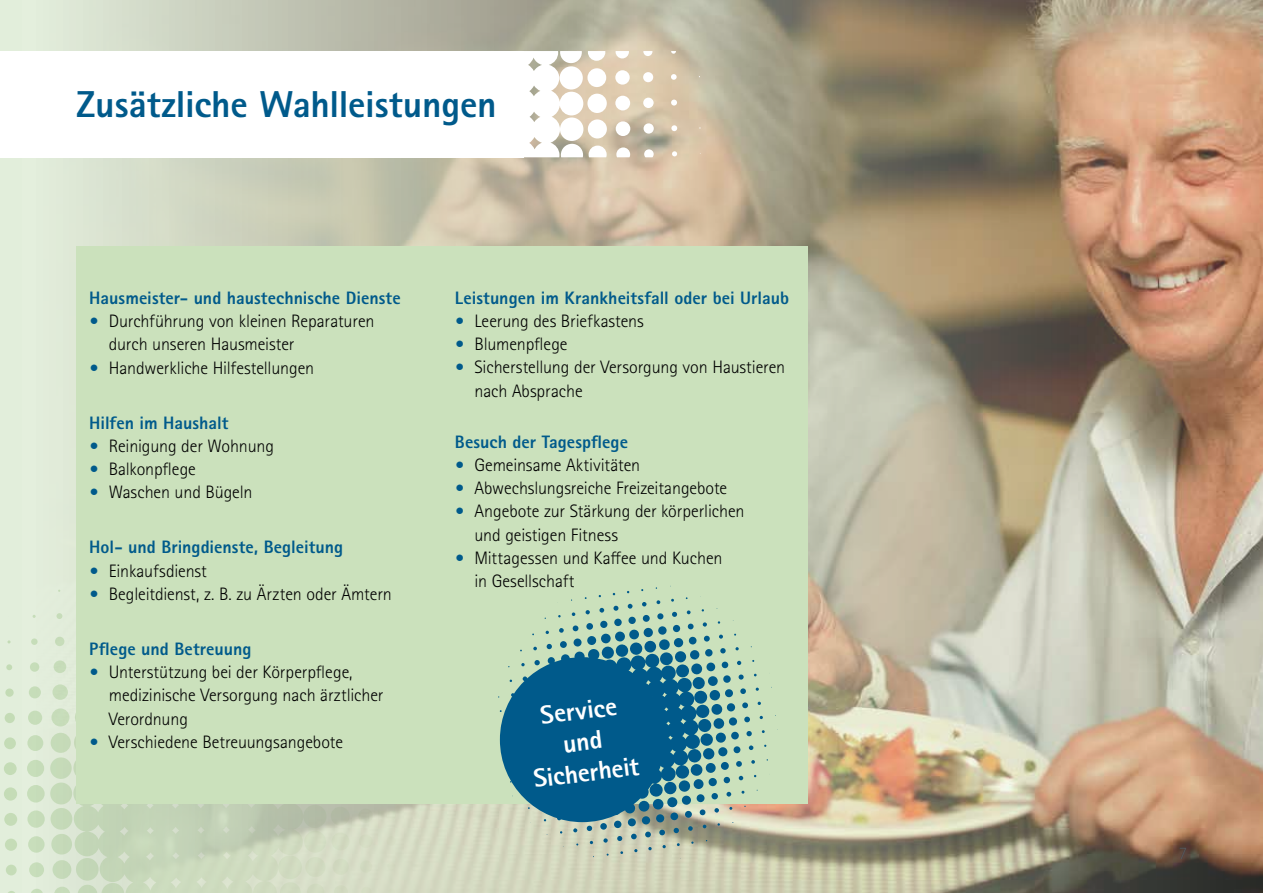
<style>
.page{position:relative;width:1263px;height:893px;background:#fff}
.page>*{position:absolute;margin:0;border:0;box-sizing:border-box;transform-origin:0 0}
.t1{font:800 37.5px "Rotis Sans Serif Std";letter-spacing:-.005em;color:#005a8b}
.t2{font:800 25.8px/31px "Rotis Sans Serif Std";color:#fff;text-align:center}
.t3{font:300 18px/23.2px "Rotis Sans Serif Std";letter-spacing:-.005em;color:#000}
.t4{font:800 18px "Rotis Sans Serif Std";color:#005a8b}
.t5{font:18px "Rotis Sans Serif Std";color:#58595b}
.s1{font-weight:800;color:#005a8b}
</style>
<div class="page">
<svg style="left:0;top:562px;width:16px;height:331px;background:#ddebd4"></svg>
<img style="left:16px;top:0;width:1247px;height:893px">
<div style="left:0;top:51px;width:523px;height:106px;background:#fff"></div>
<svg style="left:523px;top:51px;width:178px;height:106px"></svg>
<div style="left:77px;top:247px;width:731px;height:557px;background:#cbe1bc"></div>
<svg style="left:498px;top:586px;width:280px;height:273px"></svg>
<div style="left:500px;top:657px;width:165px;height:165px;background:#005a8b;border-radius:50%"></div>
<h1 class="t1" style="left:77px;top:80px;width:422px">Zusätzliche Wahlleistungen</h1>
<p class="t4" style="left:89px;top:286px;width:313px">Hausmeister- und haustechnische Dienste</p>
<p class="t3" style="left:109px;top:310px;width:267px;text-indent:-19px"><span class="s1">•</span> Durchführung von kleinen Reparaturen durch unseren Hausmeister</p>
<p class="t3" style="left:89px;top:356px;width:226px"><span class="s1">•</span> Handwerkliche Hilfestellungen</p>
<p class="t4" style="left:89px;top:411px;width:141px">Hilfen im Haushalt</p>
<p class="t3" style="left:89px;top:434px;width:186px"><span class="s1">•</span> Reinigung der Wohnung</p>
<p class="t3" style="left:89px;top:458px;width:108px"><span class="s1">•</span> Balkonpflege</p>
<p class="t3" style="left:89px;top:481px;width:165px"><span class="s1">•</span> Waschen und Bügeln</p>
<p class="t4" style="left:89px;top:536px;width:255px">Hol- und Bringdienste, Begleitung</p>
<p class="t3" style="left:89px;top:559px;width:119px"><span class="s1">•</span> Einkaufsdienst</p>
<p class="t3" style="left:89px;top:582px;width:304px"><span class="s1">•</span> Begleitdienst, z. B. zu Ärzten oder Ämtern</p>
<p class="t4" style="left:89px;top:637px;width:164px">Pflege und Betreuung</p>
<p class="t3" style="left:109px;top:661px;width:276px;text-indent:-19px"><span class="s1">•</span> Unterstützung bei der Körperpflege, medizinische Versorgung nach ärztlicher<br>Verordnung</p>
<p class="t3" style="left:89px;top:730px;width:255px"><span class="s1">•</span> Verschiedene Betreuungsangebote</p>
<p class="t4" style="left:455px;top:286px;width:336px">Leistungen im Krankheitsfall oder bei Urlaub</p>
<p class="t3" style="left:455px;top:310px;width:190px"><span class="s1">•</span> Leerung des Briefkastens</p>
<p class="t3" style="left:455px;top:333px;width:114px"><span class="s1">•</span> Blumenpflege</p>
<p class="t3" style="left:474px;top:356px;width:312px;text-indent:-19px"><span class="s1">•</span> Sicherstellung der Versorgung von Haustieren nach Absprache</p>
<p class="t4" style="left:455px;top:430px;width:175px">Besuch der Tagespflege</p>
<p class="t3" style="left:455px;top:453px;width:187px"><span class="s1">•</span> Gemeinsame Aktivitäten</p>
<p class="t3" style="left:455px;top:477px;width:274px"><span class="s1">•</span> Abwechslungsreiche Freizeitangebote</p>
<p class="t3" style="left:474px;top:500px;width:272px;text-indent:-19px"><span class="s1">•</span> Angebote zur Stärkung der körperlichen und geistigen Fitness</p>
<p class="t3" style="left:474px;top:546px;width:250px;text-indent:-19px"><span class="s1">•</span> Mittagessen und Kaffee und Kuchen in Gesellschaft</p>
<h2 class="t2" style="left:524px;top:701px;width:108px;rotate:-7deg">Service und<br>Sicherheit</h2>
<p class="t5" style="left:1178px;top:842px;width:10px">7</p>
</div>
